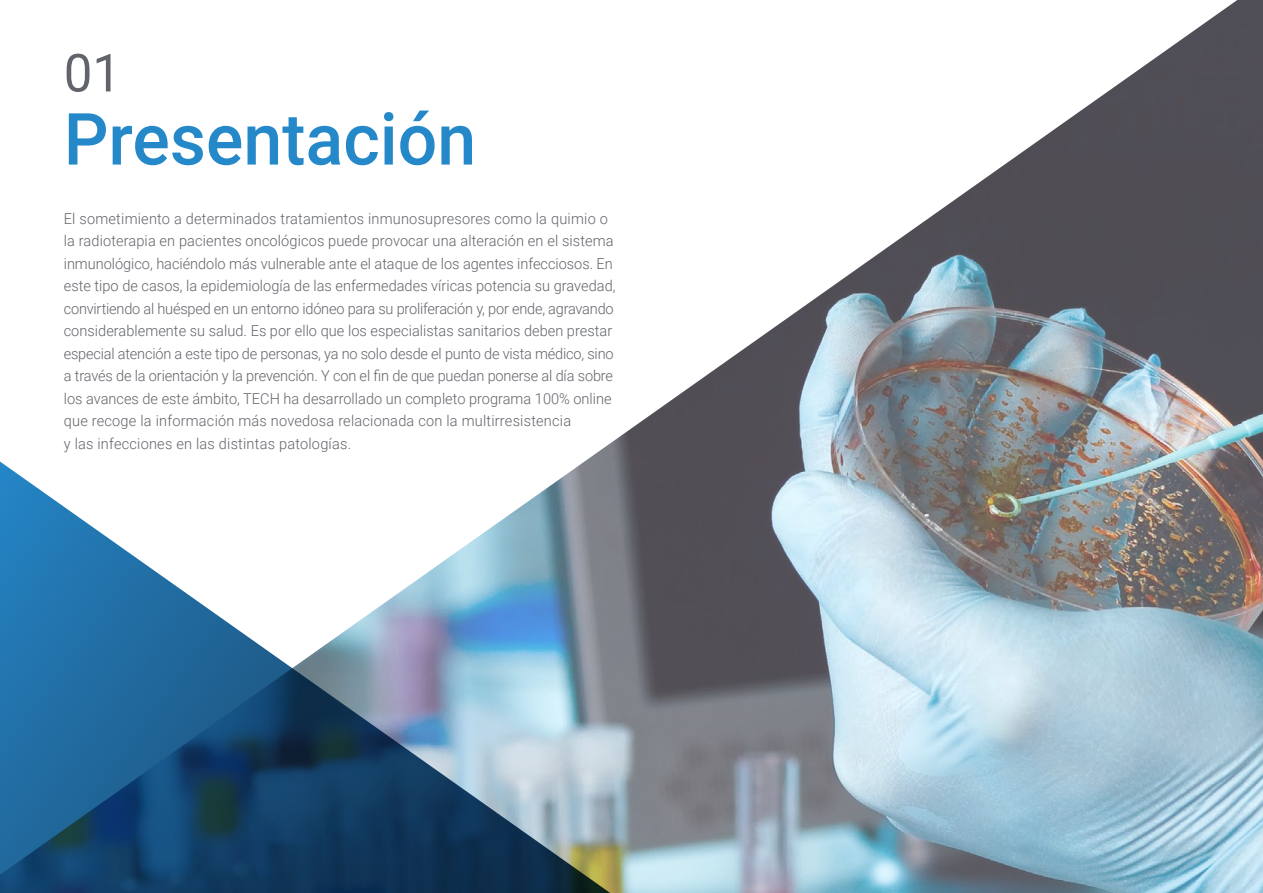
<style>
.page{position:relative;width:1263px;height:893px;background:#fff}
.page>*{position:absolute;margin:0;border:0;box-sizing:border-box;transform-origin:0 0}
.t1{font:500 72px "Roboto";color:#2488c9}
.t2{font:52.5px "Roboto";color:#61646a}
.t3{font:300 15px/22.5px "Roboto";color:#61646a}
</style>
<div class="page">
<img style="left:606px;top:0;width:657px;height:893px">
<svg style="left:0;top:446px;width:640px;height:447px"></svg>
<h2 class="t2" style="left:64px;top:36px;width:59px">01</h2>
<h1 class="t1" style="left:64px;top:89px;width:414px">Presentación</h1>
<p class="t3" style="left:64px;top:207px;width:553px">El sometimiento a determinados tratamientos inmunosupresores como la quimio o la radioterapia en pacientes oncológicos puede provocar una alteración en el sistema inmunológico, haciéndolo más vulnerable ante el ataque de los agentes infecciosos. En este tipo de casos, la epidemiología de las enfermedades víricas potencia su gravedad, convirtiendo al huésped en un entorno idóneo para su proliferación y, por ende, agravando considerablemente su salud. Es por ello que los especialistas sanitarios deben prestar especial atención a este tipo de personas, ya no solo desde el punto de vista médico, sino a través de la orientación y la prevención. Y con el fin de que puedan ponerse al día sobre los avances de este ámbito, TECH ha desarrollado un completo programa 100% online que recoge la información más novedosa relacionada con la multirresistencia<br>y las infecciones en las distintas patologías.</p>
</div>
